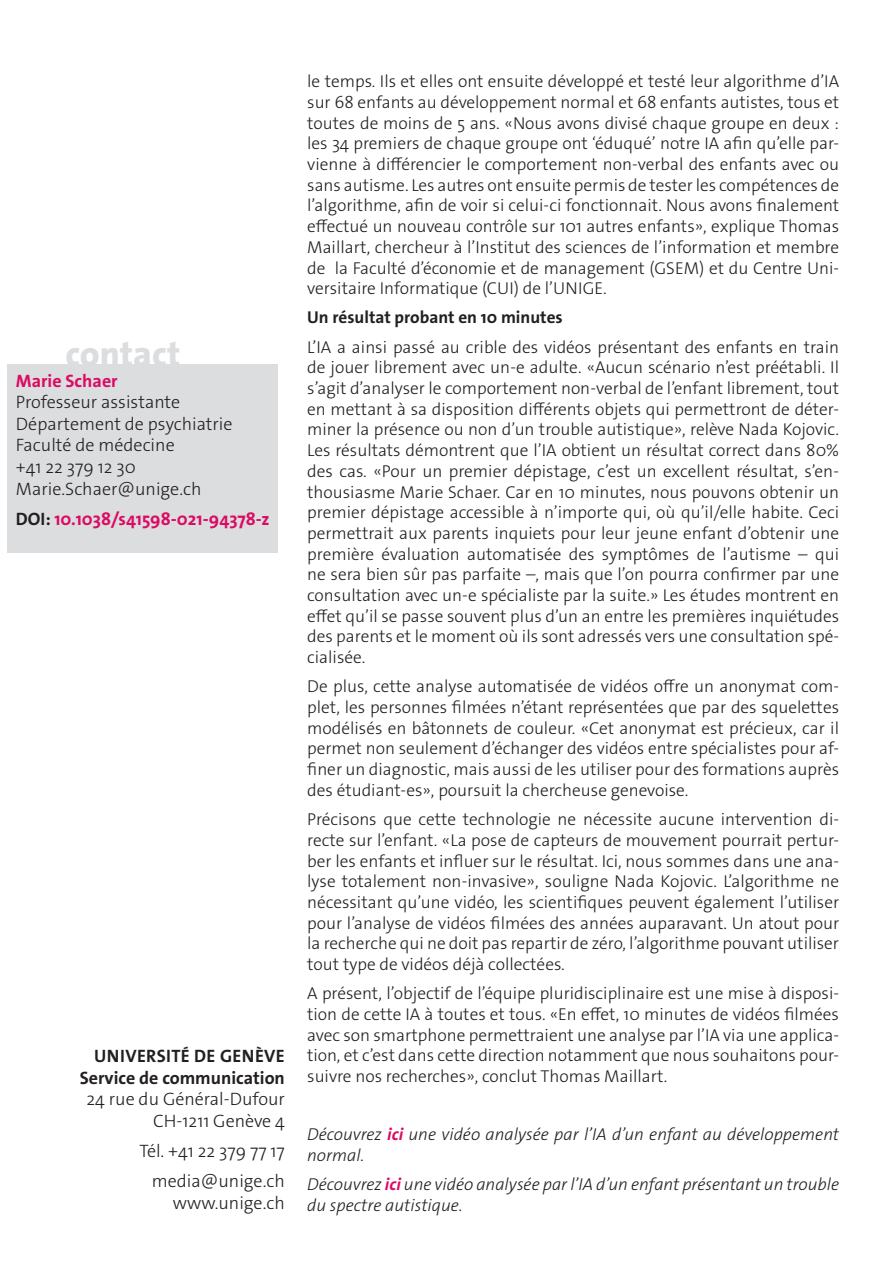
<style>
.page{position:relative;width:893px;height:1263px;background:#fff}
.page>*{position:absolute;margin:0;border:0;box-sizing:border-box;transform-origin:0 0}
._4__texte_courant{font:800 35.7px "The Sans Os F";color:#dcdddf}
._4__texte_courant-2{font:300 18px/21.6px "The Sans Os F";color:#231f20}
.texte_courant{font:300 18px/21.6px "The Sans Os F";color:#231f20;text-align:right}
._4__texte_courant-3{font:700 18px "The Sans Os F";color:#db0a62}
.texte_courant-2{font:700 18px "The Sans Os F";letter-spacing:.02em;color:#231f20}
._4__texte_courant-4{font:300 17.25px/20.7px "The Sans Os F";color:#231f20;text-align:justify}
._4__texte_courant-5{font:italic 300 17.25px/20.7px "The Sans Os F";color:#231f20}
._4__texte_courant-6{font:700 17.25px "The Sans Os F";color:#231f20}
.s1{font-weight:700;color:#db0a62}
.s2{color:#231f20}
.s3{font-weight:700}
</style>
<div class="page">
<div style="left:7px;top:365px;width:271px;height:188px;background:#dcdddf"></div>
<p class="_4__texte_courant" style="left:66px;top:330px;width:116px">contact</p>
<p class="_4__texte_courant-2" style="left:16px;top:370px;width:218px"><span class="s1">Marie Schaer<br></span>Professeur assistante<br>Département de psychiatrie<br>Faculté de médecine<br>+41 22 379 12 30<br>Marie.Schaer@unige.ch</p>
<p class="_4__texte_courant-3" style="left:16px;top:507px;width:255px"><span class="s2">DOI:</span> 10.1038/s41598-021-94378-z</p>
<p class="texte_courant-2" style="left:94px;top:1044px;width:192px">UNIVERSITÉ DE GENÈVE</p>
<p class="texte_courant" style="left:80px;top:1067px;width:207px"><span class="s3">Service de communication<br></span>24 rue du Général-Dufour<br>CH-1211 Genève 4</p>
<p class="texte_courant" style="left:139px;top:1140px;width:147px">Tél. +41 22 379 77 17</p>
<p class="texte_courant" style="left:152px;top:1170px;width:135px">media@unige.ch www.unige.ch</p>
<p class="_4__texte_courant-4" style="left:307px;top:71px;width:533px">le temps. Ils et elles ont ensuite développé et testé leur algorithme d’IA sur 68 enfants au développement normal et 68 enfants autistes, tous et toutes de moins de 5 ans. «Nous avons divisé chaque groupe en deux : les 34 premiers de chaque groupe ont ‘éduqué’ notre IA afin qu’elle par&shy;vienne à différencier le comportement non-verbal des enfants avec ou sans autisme. Les autres ont ensuite permis de tester les compétences de l’algorithme, afin de voir si celui-ci fonctionnait. Nous avons finalement effectué un nouveau contrôle sur 101 autres enfants», explique Thomas Maillart, chercheur à l’Institut des sciences de l’information et membre de la Faculté d’économie et de management (GSEM) et du Centre Uni&shy;versitaire Informatique (CUI) de l’UNIGE.</p>
<p class="_4__texte_courant-6" style="left:307px;top:306px;width:257px">Un résultat probant en 10 minutes</p>
<p class="_4__texte_courant-4" style="left:307px;top:337px;width:533px">L’IA a ainsi passé au crible des vidéos présentant des enfants en train de jouer librement avec un-e adulte. «Aucun scénario n’est préétabli. Il s’agit d’analyser le comportement non-verbal de l’enfant librement, tout en mettant à sa disposition différents objets qui permettront de déter&shy;miner la présence ou non d’un trouble autistique», relève Nada Kojovic.<br>Les résultats démontrent que l’IA obtient un résultat correct dans 80% des cas. «Pour un premier dépistage, c’est un excellent résultat, s’en&shy;thousiasme Marie Schaer. Car en 10 minutes, nous pouvons obtenir un premier dépistage accessible à n’importe qui, où qu’il/elle habite. Ceci permettrait aux parents inquiets pour leur jeune enfant d’obtenir une première évaluation automatisée des symptômes de l’autisme – qui ne sera bien sûr pas parfaite –, mais que l’on pourra confirmer par une consultation avec un-e spécialiste par la suite.» Les études montrent en effet qu’il se passe souvent plus d’un an entre les premières inquiétudes des parents et le moment où ils sont adressés vers une consultation spé&shy;cialisée.</p>
<p class="_4__texte_courant-4" style="left:307px;top:676px;width:533px">De plus, cette analyse automatisée de vidéos offre un anonymat com&shy;plet, les personnes filmées n’étant représentées que par des squelettes modélisés en bâtonnets de couleur. «Cet anonymat est précieux, car il permet non seulement d’échanger des vidéos entre spécialistes pour af&shy;finer un diagnostic, mais aussi de les utiliser pour des formations auprès des étudiant-es», poursuit la chercheuse genevoise.</p>
<p class="_4__texte_courant-4" style="left:307px;top:809px;width:533px">Précisons que cette technologie ne nécessite aucune intervention di&shy;recte sur l’enfant. «La pose de capteurs de mouvement pourrait pertur&shy;ber les enfants et influer sur le résultat. Ici, nous sommes dans une ana&shy;lyse totalement non-invasive», souligne Nada Kojovic. L’algorithme ne nécessitant qu’une vidéo, les scientifiques peuvent également l’utiliser pour l’analyse de vidéos filmées des années auparavant. Un atout pour la recherche qui ne doit pas repartir de zéro, l’algorithme pouvant utiliser tout type de vidéos déjà collectées.</p>
<p class="_4__texte_courant-4" style="left:307px;top:983px;width:533px">A présent, l’objectif de l’équipe pluridisciplinaire est une mise à disposi&shy;tion de cette IA à toutes et tous. «En effet, 10 minutes de vidéos filmées avec son smartphone permettraient une analyse par l’IA via une applica&shy;tion, et c’est dans cette direction notamment que nous souhaitons pour&shy;suivre nos recherches», conclut Thomas Maillart.</p>
<p class="_4__texte_courant-5" style="left:307px;top:1124px;width:533px">Découvrez <span class="s1">ici</span> une vidéo analysée par l’IA d’un enfant au développement normal.</p>
<p class="_4__texte_courant-5" style="left:307px;top:1174px;width:533px">Découvrez <span class="s1">ici</span> une vidéo analysée par l’IA d’un enfant présentant un trouble du spectre autistique.</p>
</div>
